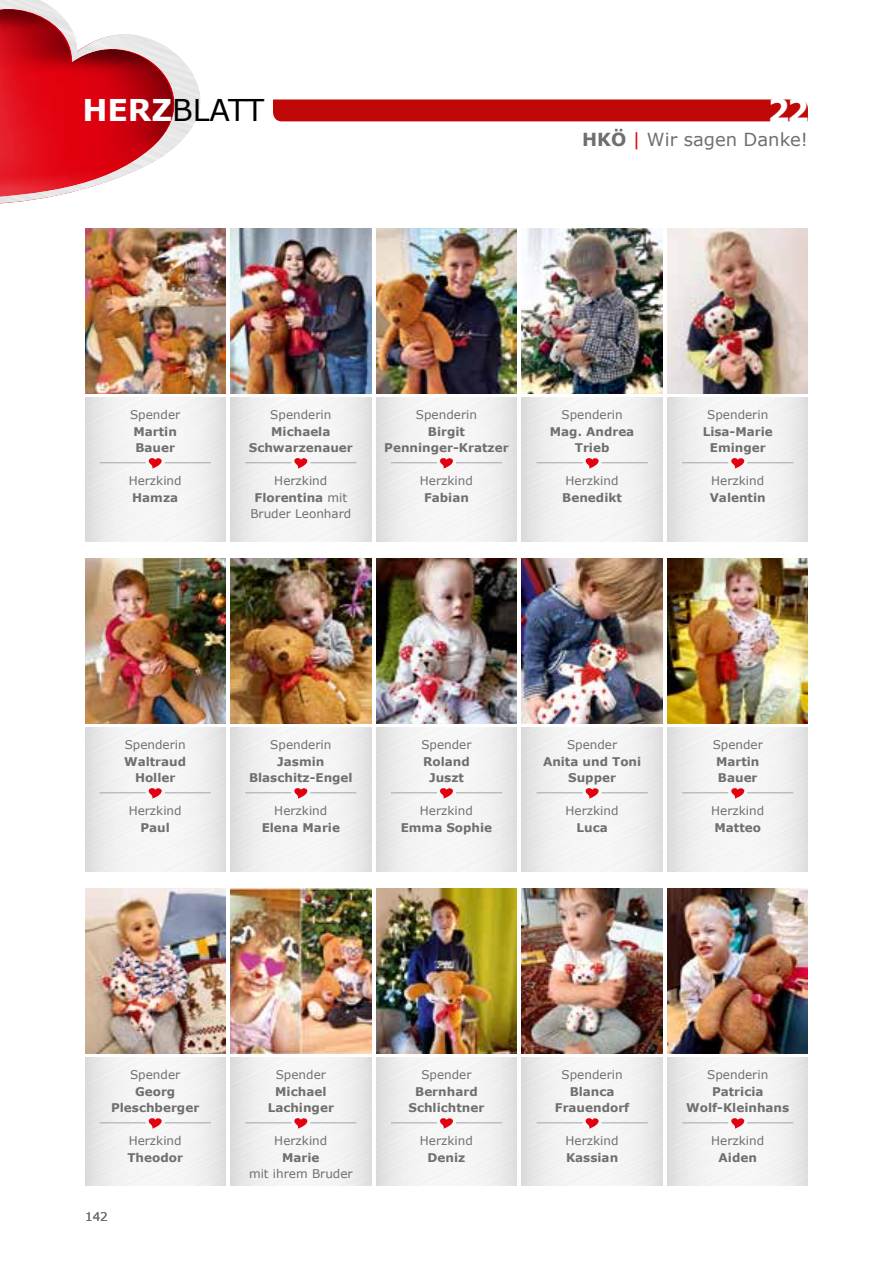
<style>
.page{position:relative;width:893px;height:1263px;background:#fff}
.page>*{position:absolute;margin:0;border:0;box-sizing:border-box;transform-origin:0 0}
.t1{font:700 31.5px "Verdana";color:#fff}
.t2{font:30px "Verdana";letter-spacing:-.015em;color:#000}
.t3{font:18px "Verdana";color:#6f6f6e}
.t4{font:700 12px/16.5px "Verdana";color:#6f6f6e;text-align:center}
.t5{font:12px/16.5px "Verdana";color:#6f6f6e;text-align:center}
.s1{font-weight:700;color:#fff}
.s2{font-weight:700}
.s3{color:#e3000f}
</style>
<div class="page">
<div style="left:273px;top:99px;width:535px;height:22px;background:#c00808"></div>
<img style="left:0;top:0;width:201px;height:203px">
<svg style="left:149px;top:788px;width:13px;height:11px"></svg>
<hr style="left:100px;top:792px;width:46px;height:1px;background:#b1b2b3">
<hr style="left:165px;top:792px;width:46px;height:1px;background:#b1b2b3">
<svg style="left:149px;top:1118px;width:13px;height:11px"></svg>
<hr style="left:100px;top:1122px;width:46px;height:1px;background:#b1b2b3">
<hr style="left:165px;top:1122px;width:46px;height:1px;background:#b1b2b3">
<svg style="left:149px;top:458px;width:13px;height:11px"></svg>
<hr style="left:100px;top:462px;width:46px;height:1px;background:#b1b2b3">
<hr style="left:165px;top:462px;width:46px;height:1px;background:#b1b2b3">
<svg style="left:294px;top:788px;width:13px;height:11px"></svg>
<hr style="left:245px;top:792px;width:46px;height:1px;background:#b1b2b3">
<hr style="left:310px;top:792px;width:46px;height:1px;background:#b1b2b3">
<svg style="left:294px;top:1118px;width:13px;height:11px"></svg>
<hr style="left:245px;top:1122px;width:46px;height:1px;background:#b1b2b3">
<hr style="left:310px;top:1122px;width:46px;height:1px;background:#b1b2b3">
<svg style="left:294px;top:458px;width:13px;height:11px"></svg>
<hr style="left:245px;top:462px;width:46px;height:1px;background:#b1b2b3">
<hr style="left:310px;top:462px;width:46px;height:1px;background:#b1b2b3">
<svg style="left:440px;top:788px;width:13px;height:11px"></svg>
<hr style="left:391px;top:792px;width:46px;height:1px;background:#b1b2b3">
<hr style="left:456px;top:792px;width:46px;height:1px;background:#b1b2b3">
<svg style="left:440px;top:1118px;width:13px;height:11px"></svg>
<hr style="left:391px;top:1122px;width:46px;height:1px;background:#b1b2b3">
<hr style="left:456px;top:1122px;width:46px;height:1px;background:#b1b2b3">
<svg style="left:440px;top:458px;width:13px;height:11px"></svg>
<hr style="left:391px;top:462px;width:46px;height:1px;background:#b1b2b3">
<hr style="left:456px;top:462px;width:46px;height:1px;background:#b1b2b3">
<svg style="left:586px;top:788px;width:13px;height:11px"></svg>
<hr style="left:536px;top:792px;width:47px;height:1px;background:#b1b2b3">
<hr style="left:602px;top:792px;width:46px;height:1px;background:#b1b2b3">
<svg style="left:586px;top:1118px;width:13px;height:11px"></svg>
<hr style="left:536px;top:1122px;width:47px;height:1px;background:#b1b2b3">
<hr style="left:602px;top:1122px;width:46px;height:1px;background:#b1b2b3">
<svg style="left:586px;top:458px;width:13px;height:11px"></svg>
<hr style="left:536px;top:462px;width:47px;height:1px;background:#b1b2b3">
<hr style="left:602px;top:462px;width:46px;height:1px;background:#b1b2b3">
<svg style="left:731px;top:788px;width:13px;height:11px"></svg>
<hr style="left:682px;top:792px;width:46px;height:1px;background:#b1b2b3">
<hr style="left:747px;top:792px;width:46px;height:1px;background:#b1b2b3">
<svg style="left:731px;top:1118px;width:13px;height:11px"></svg>
<hr style="left:682px;top:1122px;width:46px;height:1px;background:#b1b2b3">
<hr style="left:747px;top:1122px;width:46px;height:1px;background:#b1b2b3">
<svg style="left:731px;top:458px;width:13px;height:11px"></svg>
<hr style="left:682px;top:462px;width:46px;height:1px;background:#b1b2b3">
<hr style="left:747px;top:462px;width:46px;height:1px;background:#b1b2b3">
<img style="left:85px;top:558px;width:140px;height:165px">
<img style="left:85px;top:888px;width:140px;height:165px">
<img style="left:85px;top:228px;width:140px;height:165px">
<img style="left:231px;top:558px;width:140px;height:165px">
<img style="left:231px;top:888px;width:140px;height:165px">
<img style="left:231px;top:228px;width:140px;height:165px">
<img style="left:376px;top:558px;width:141px;height:165px">
<img style="left:376px;top:888px;width:141px;height:165px">
<img style="left:376px;top:228px;width:141px;height:165px">
<img style="left:522px;top:558px;width:140px;height:165px">
<img style="left:522px;top:888px;width:140px;height:165px">
<img style="left:522px;top:228px;width:140px;height:165px">
<img style="left:668px;top:558px;width:140px;height:165px">
<img style="left:668px;top:888px;width:140px;height:165px">
<img style="left:668px;top:228px;width:140px;height:165px">
<h2 class="t2" style="left:82px;top:91px;width:183px"><span class="s1">HERZ</span>BLATT</h2>
<h1 class="t1" style="left:768px;top:90px;width:43px">22</h1>
<h3 class="t3" style="left:582px;top:128px;width:227px"><span class="s2">HKÖ</span> <span class="s3">|</span> Wir sagen Danke!</h3>
<p class="t5" style="left:130px;top:407px;width:52px">Spender</p>
<p class="t4" style="left:133px;top:423px;width:45px;text-align:left">Martin<br>Bauer</p>
<p class="t5" style="left:129px;top:473px;width:55px">Herzkind</p>
<p class="t4" style="left:132px;top:489px;width:47px">Hamza</p>
<p class="t5" style="left:270px;top:407px;width:63px">Spenderin</p>
<p class="t4" style="left:249px;top:423px;width:106px">Michaela<br>Schwarzenauer</p>
<p class="t5" style="left:250px;top:473px;width:103px">Herzkind<br><span class="s2">Florentina</span> mit<br>Bruder Leonhard</p>
<p class="t5" style="left:416px;top:407px;width:63px">Spenderin</p>
<p class="t4" style="left:384px;top:423px;width:126px">Birgit<br>Penninger-Kratzer</p>
<p class="t5" style="left:420px;top:473px;width:55px">Herzkind</p>
<p class="t4" style="left:424px;top:489px;width:46px">Fabian</p>
<p class="t5" style="left:562px;top:407px;width:63px">Spenderin</p>
<p class="t4" style="left:550px;top:423px;width:86px">Mag. Andrea<br>Trieb</p>
<p class="t5" style="left:566px;top:473px;width:55px">Herzkind</p>
<p class="t4" style="left:562px;top:489px;width:61px">Benedikt</p>
<p class="t5" style="left:707px;top:407px;width:63px">Spenderin</p>
<p class="t4" style="left:703px;top:423px;width:72px">Lisa-Marie<br>Eminger</p>
<p class="t5" style="left:711px;top:473px;width:55px">Herzkind</p>
<p class="t4" style="left:710px;top:489px;width:57px">Valentin</p>
<p class="t5" style="left:125px;top:737px;width:63px">Spenderin</p>
<p class="t4" style="left:124px;top:753px;width:64px">Waltraud<br>Holler</p>
<p class="t5" style="left:129px;top:803px;width:55px">Herzkind</p>
<p class="t4" style="left:140px;top:819px;width:31px">Paul</p>
<p class="t5" style="left:270px;top:737px;width:63px">Spenderin</p>
<p class="t4" style="left:249px;top:753px;width:105px">Jasmin<br>Blaschitz-Engel</p>
<p class="t5" style="left:274px;top:803px;width:55px">Herzkind</p>
<p class="t4" style="left:262px;top:819px;width:80px">Elena Marie</p>
<p class="t5" style="left:421px;top:737px;width:52px">Spender</p>
<p class="t4" style="left:423px;top:753px;width:48px">Roland<br>Juszt</p>
<p class="t5" style="left:420px;top:803px;width:55px">Herzkind</p>
<p class="t4" style="left:401px;top:819px;width:93px">Emma Sophie</p>
<p class="t5" style="left:567px;top:737px;width:52px">Spender</p>
<p class="t4" style="left:543px;top:753px;width:100px">Anita und Toni<br>Supper</p>
<p class="t5" style="left:566px;top:803px;width:55px">Herzkind</p>
<p class="t4" style="left:576px;top:819px;width:33px">Luca</p>
<p class="t5" style="left:713px;top:737px;width:52px">Spender</p>
<p class="t4" style="left:716px;top:753px;width:45px;text-align:left">Martin<br>Bauer</p>
<p class="t5" style="left:711px;top:803px;width:55px">Herzkind</p>
<p class="t4" style="left:714px;top:819px;width:48px">Matteo</p>
<p class="t5" style="left:130px;top:1067px;width:52px">Spender</p>
<p class="t4" style="left:111px;top:1083px;width:90px">Georg<br>Pleschberger</p>
<p class="t5" style="left:129px;top:1133px;width:55px">Herzkind</p>
<p class="t4" style="left:127px;top:1149px;width:57px">Theodor</p>
<p class="t5" style="left:85px;top:1208px;width:24px">142</p>
<p class="t5" style="left:276px;top:1067px;width:52px">Spender</p>
<p class="t4" style="left:268px;top:1083px;width:68px">Michael<br>Lachinger</p>
<p class="t5" style="left:274px;top:1133px;width:55px">Herzkind</p>
<p class="t4" style="left:282px;top:1149px;width:39px">Marie</p>
<p class="t5" style="left:249px;top:1166px;width:105px">mit ihrem Bruder</p>
<p class="t5" style="left:421px;top:1067px;width:52px">Spender</p>
<p class="t4" style="left:409px;top:1083px;width:77px">Bernhard<br>Schlichtner</p>
<p class="t5" style="left:420px;top:1133px;width:55px">Herzkind</p>
<p class="t4" style="left:428px;top:1149px;width:39px">Deniz</p>
<p class="t5" style="left:562px;top:1067px;width:63px">Spenderin</p>
<p class="t4" style="left:555px;top:1083px;width:76px">Blanca<br>Frauendorf</p>
<p class="t5" style="left:566px;top:1133px;width:55px">Herzkind</p>
<p class="t4" style="left:566px;top:1149px;width:54px">Kassian</p>
<p class="t5" style="left:707px;top:1067px;width:63px">Spenderin</p>
<p class="t4" style="left:686px;top:1083px;width:104px">Patricia<br>Wolf-Kleinhans</p>
<p class="t5" style="left:711px;top:1133px;width:55px">Herzkind</p>
<p class="t4" style="left:719px;top:1149px;width:40px">Aiden</p>
</div>
